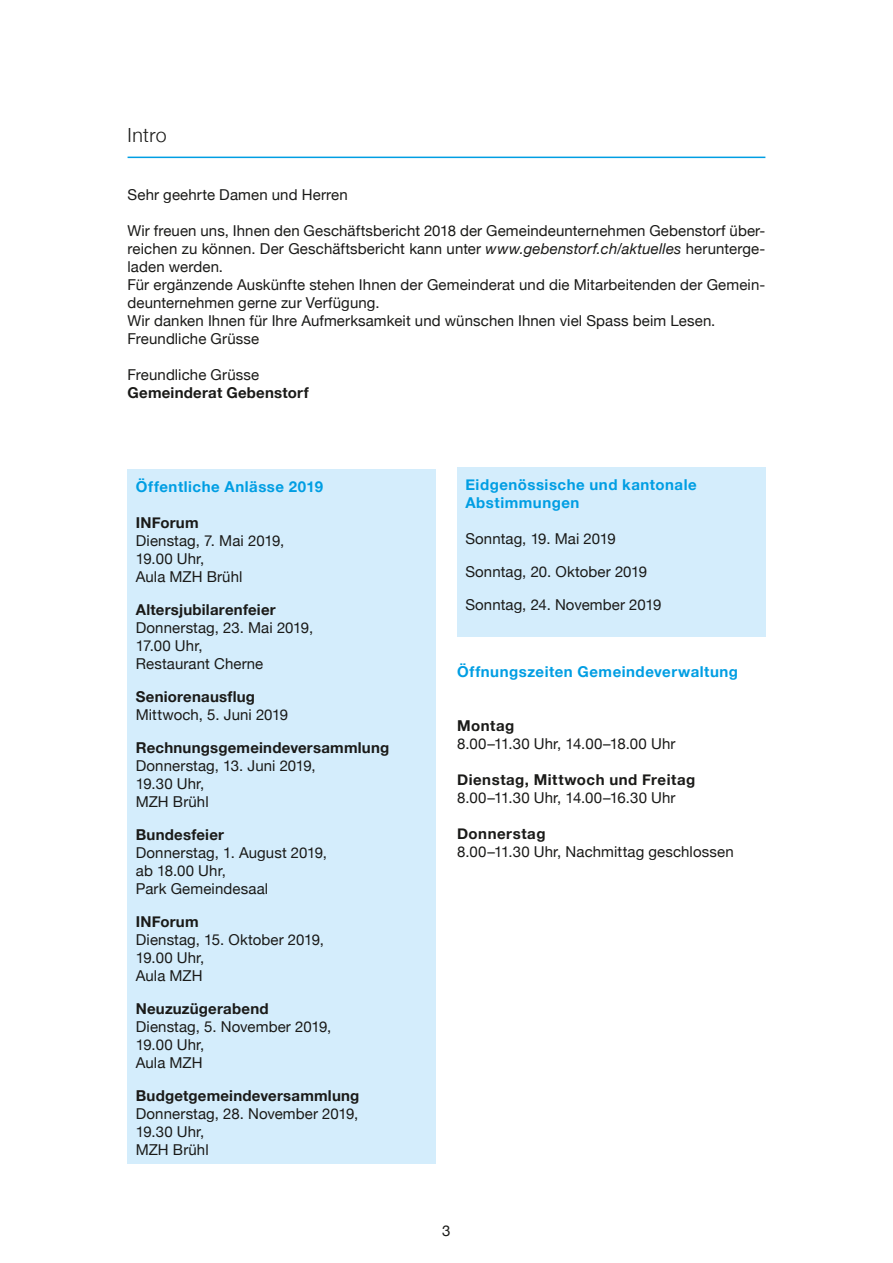
<style>
.page{position:relative;width:893px;height:1263px;background:#fff}
.page>*{position:absolute;margin:0;border:0;box-sizing:border-box;transform-origin:0 0}
.t1{font:300 19.5px "Helvetica Neue";letter-spacing:.02em;color:#1a1a18}
.t2{font:15px/18px "Helvetica Neue";letter-spacing:.005em;color:#1a1a18}
.t3{font:700 15px "Helvetica Neue";letter-spacing:.015em;color:#1a1a18}
.t4{font:700 15px/18px "Helvetica Neue";letter-spacing:.035em;color:#009ee3}
.t5{font:700 15px "Helvetica Neue";letter-spacing:.035em;color:#1a1a18}
.s1{font-style:italic}
</style>
<div class="page">
<hr style="left:128px;top:157px;width:637px;height:1px;background:#009ee3">
<div style="left:457px;top:467px;width:308px;height:169px;background:#d4edfc"></div>
<div style="left:128px;top:469px;width:308px;height:694px;background:#d4edfc"></div>
<h1 class="t1" style="left:128px;top:120px;width:41px">Intro</h1>
<p class="t2" style="left:128px;top:187px;width:222px">Sehr geehrte Damen und Herren</p>
<p class="t2" style="left:128px;top:223px;width:639px">Wir freuen uns, Ihnen den Geschäftsbericht 2018 der Gemeindeunternehmen Gebenstorf über&shy;reichen zu können. Der Geschäftsbericht kann unter <span class="s1">www.gebenstorf.ch/aktuelles</span> herunterge&shy;laden werden.<br>Für ergänzende Auskünfte stehen Ihnen der Gemeinderat und die Mitarbeitenden der Gemein&shy;deunternehmen gerne zur Verfügung.<br>Wir danken Ihnen für Ihre Aufmerksamkeit und wünschen Ihnen viel Spass beim Lesen.<br>Freundliche Grüsse</p>
<p class="t2" style="left:128px;top:367px;width:133px">Freundliche Grüsse</p>
<p class="t3" style="left:128px;top:381px;width:183px">Gemeinderat Gebenstorf</p>
<p class="t4" style="left:136px;top:478px;width:189px">Öffentliche Anlässe 2019</p>
<p class="t3" style="left:136px;top:511px;width:64px">INForum</p>
<p class="t2" style="left:136px;top:533px;width:150px">Dienstag, 7. Mai 2019,<br>19.00 Uhr,<br>Aula MZH Brühl</p>
<p class="t3" style="left:136px;top:598px;width:141px">Altersjubilarenfeier</p>
<p class="t2" style="left:136px;top:620px;width:179px">Donnerstag, 23. Mai 2019,<br>17.00 Uhr,<br>Restaurant Cherne</p>
<p class="t3" style="left:136px;top:685px;width:121px">Seniorenausflug</p>
<p class="t2" style="left:136px;top:707px;width:154px">Mittwoch, 5. Juni 2019</p>
<p class="t3" style="left:136px;top:736px;width:255px">Rechnungsgemeindeversammlung</p>
<p class="t2" style="left:136px;top:758px;width:181px">Donnerstag, 13. Juni 2019,<br>19.30 Uhr,<br>MZH Brühl</p>
<p class="t3" style="left:136px;top:823px;width:90px">Bundesfeier</p>
<p class="t2" style="left:136px;top:845px;width:193px">Donnerstag, 1. August 2019, ab 18.00 Uhr,<br>Park Gemeindesaal</p>
<p class="t3" style="left:136px;top:910px;width:64px">INForum</p>
<p class="t2" style="left:136px;top:932px;width:190px">Dienstag, 15. Oktober 2019,<br>19.00 Uhr,<br>Aula MZH</p>
<p class="t3" style="left:136px;top:997px;width:134px">Neuzuzügerabend</p>
<p class="t2" style="left:136px;top:1019px;width:197px">Dienstag, 5. November 2019,<br>19.00 Uhr,<br>Aula MZH</p>
<p class="t3" style="left:136px;top:1084px;width:225px">Budgetgemeindeversammlung</p>
<p class="t2" style="left:136px;top:1106px;width:224px">Donnerstag, 28. November 2019,<br>19.30 Uhr,<br>MZH Brühl</p>
<p class="t4" style="left:465px;top:476px;width:233px">Eidgenössische und kantonale<br>Abstimmungen</p>
<p class="t2" style="left:465px;top:530px;width:152px">Sonntag, 19. Mai 2019</p>
<p class="t2" style="left:465px;top:563px;width:183px">Sonntag, 20. Oktober 2019</p>
<p class="t2" style="left:465px;top:596px;width:198px">Sonntag, 24. November 2019</p>
<p class="t4" style="left:457px;top:663px;width:282px">Öffnungszeiten Gemeindeverwaltung</p>
<p class="t3" style="left:457px;top:714px;width:59px">Montag</p>
<p class="t2" style="left:457px;top:736px;width:220px">8.00–11.30 Uhr, 14.00–18.00 Uhr</p>
<p class="t5" style="left:457px;top:768px;width:240px">Dienstag, Mittwoch und Freitag</p>
<p class="t2" style="left:457px;top:790px;width:220px">8.00–11.30 Uhr, 14.00–16.30 Uhr</p>
<p class="t5" style="left:457px;top:822px;width:90px">Donnerstag</p>
<p class="t2" style="left:457px;top:844px;width:278px">8.00–11.30 Uhr, Nachmittag geschlossen</p>
<p class="t2" style="left:442px;top:1222px;width:10px">3</p>
</div>
